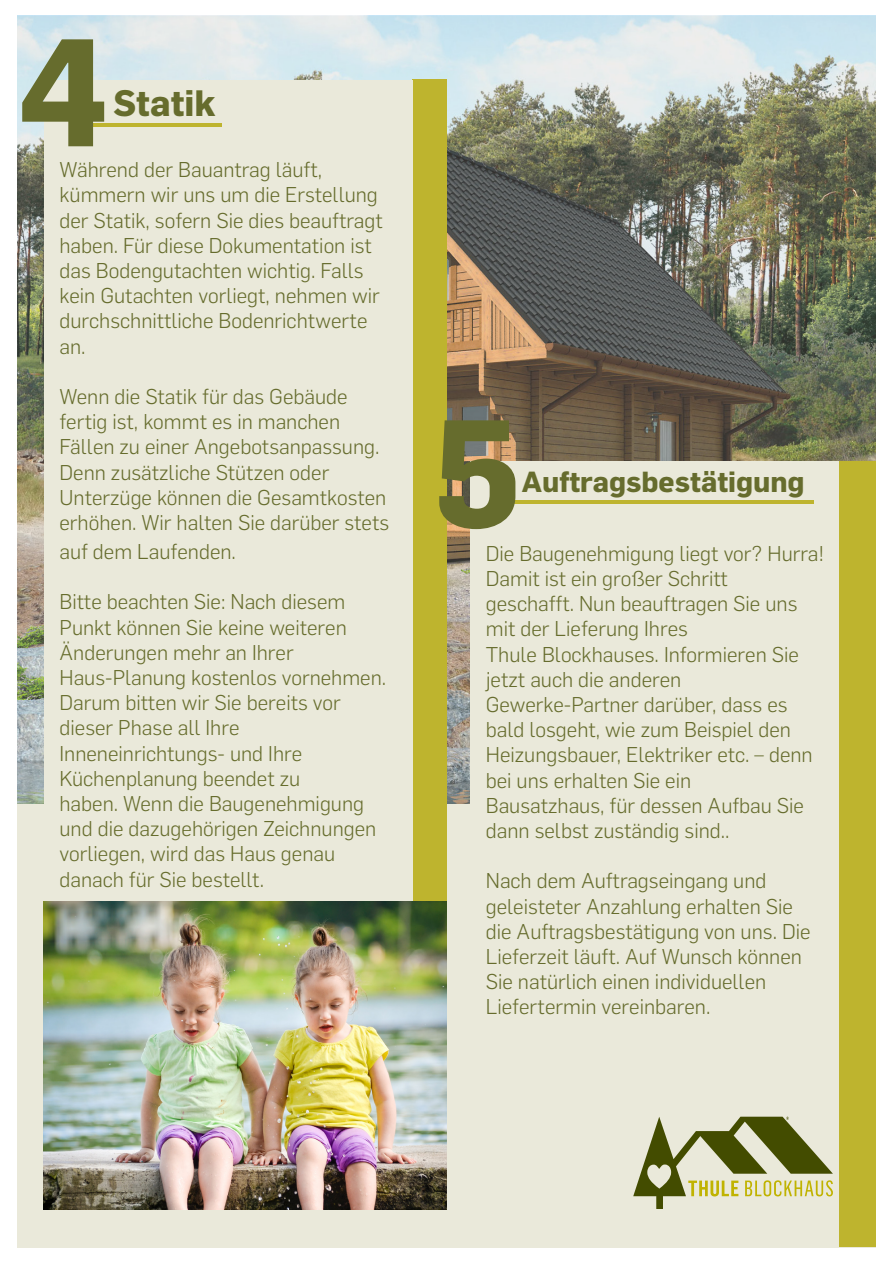
<style>
.page{position:relative;width:893px;height:1263px;background:#fff}
.page>*{position:absolute;margin:0;border:0;box-sizing:border-box;transform-origin:0 0}
.t1{font:700 150px "Flama";color:#666c2d}
.t2{font:700 36px "Flama";color:#666c2d}
.t3{font:700 28.5px "Flama";color:#666c2d}
.t4{font:300 21px/25.2px "Flama";color:#666c2d}
.t5{font:300 21px/25.2px "Flama";color:#676d2d}
</style>
<div class="page">
<div style="left:17px;top:16px;width:858px;height:1231px;background:#eae9da"></div>
<img style="left:17px;top:16px;width:859px;height:788px">
<div style="left:839px;top:461px;width:37px;height:786px;background:#beb42e"></div>
<div style="left:412px;top:80px;width:34px;height:979px;background:#beb42e"></div>
<div style="left:45px;top:80px;width:368px;height:1032px;background:#eae9da"></div>
<svg style="left:633px;top:1117px;width:200px;height:92px"></svg>
<hr style="left:87px;top:123px;width:134px;height:4px;background:#beb42e">
<img style="left:44px;top:901px;width:402px;height:308px">
<div style="left:471px;top:461px;width:368px;height:619px;background:#eae9da"></div>
<hr style="left:500px;top:500px;width:313px;height:3px;background:#beb42e">
<h1 class="t1" style="left:17px;top:2px;width:93px">4</h1>
<h2 class="t2" style="left:114px;top:81px;width:104px">Statik</h2>
<p class="t4" style="left:60px;top:156px;width:325px">Während der Bauantrag läuft, kümmern wir uns um die Erstellung der Statik, sofern Sie dies beauftragt haben. Für diese Dokumentation ist das Bodengutachten wichtig. Falls kein Gutachten vorliegt, nehmen wir durchschnittliche Bodenrichtwerte an.</p>
<p class="t4" style="left:60px;top:383px;width:331px">Wenn die Statik für das Gebäude fertig ist, kommt es in manchen Fällen zu einer Angebotsanpassung.<br>Denn zusätzliche Stützen oder Unterzüge können die Gesamtkosten erhöhen. Wir halten Sie darüber stets</p>
<p class="t4" style="left:60px;top:538px;width:178px">auf dem Laufenden.</p>
<p class="t5" style="left:60px;top:588px;width:328px">Bitte beachten Sie: Nach diesem<br>Punkt können Sie keine weiteren<br>Änderungen mehr an Ihrer<br>Haus-Planung kostenlos vornehmen.<br>Darum bitten wir Sie bereits vor dieser Phase all Ihre<br>Inneneinrichtungs- und Ihre<br>Küchenplanung beendet zu<br>haben. Wenn die Baugenehmigung und die dazugehörigen Zeichnungen vorliegen, wird das Haus genau danach für Sie bestellt.</p>
<h1 class="t1" style="left:432px;top:383px;width:90px">5</h1>
<h3 class="t3" style="left:522px;top:465px;width:284px">Auftragsbestätigung</h3>
<p class="t4" style="left:486px;top:539px;width:340px">Die Baugenehmigung liegt vor? Hurra!<br>Damit ist ein großer Schritt<br>geschafft. Nun beauftragen Sie uns mit der Lieferung Ihres<br>Thule Blockhauses. Informieren Sie jetzt auch die anderen<br>Gewerke-Partner darüber, dass es bald losgeht, wie zum Beispiel den<br>Heizungsbauer, Elektriker etc. – denn bei uns erhalten Sie ein<br>Bausatzhaus, für dessen Aufbau Sie dann selbst zuständig sind..</p>
<p class="t4" style="left:486px;top:867px;width:326px">Nach dem Auftragseingang und geleisteter Anzahlung erhalten Sie die Auftragsbestätigung von uns. Die Lieferzeit läuft. Auf Wunsch können Sie natürlich einen individuellen Liefertermin vereinbaren.</p>
</div>
